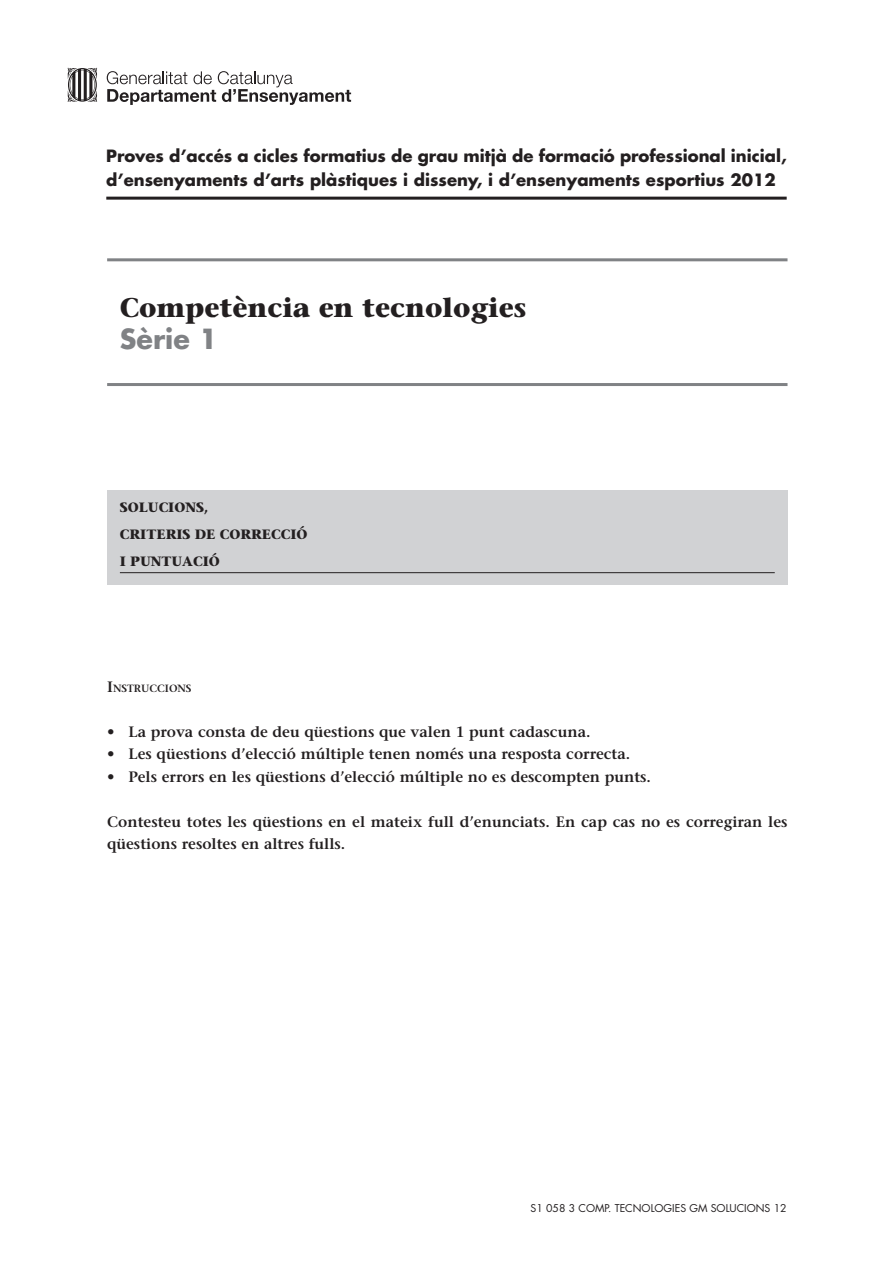
<style>
.page{position:relative;width:893px;height:1263px;background:#fff}
.page>*{position:absolute;margin:0;border:0;box-sizing:border-box;transform-origin:0 0}
.t1{font:700 27px "Stone Serif";color:#231f20}
.t2{font:700 27px "Futura";color:#808285}
.t3{font:700 16.5px/24px "Futura";color:#231f20}
.Instrucciones{font:600 15px/22.5px "Stone Serif";color:#231f20}
.t4{font:700 13.5px "Stone Serif";color:#231f20}
.t5{font:10.5px "Futura";color:#231f20}
.Instrucciones-2{font:600 10.5px "Stone Serif";color:#231f20}
.s1{font-size:15px}
</style>
<div class="page">
<hr style="left:106px;top:197px;width:681px;height:3px;background:#231f20">
<div style="left:107px;top:490px;width:680px;height:95px;background:#d1d2d4"></div>
<hr style="left:120px;top:572px;width:655px;height:1px;background:#231f20">
<svg style="left:107px;top:71px;width:244px;height:34px"></svg>
<svg style="left:68px;top:68px;width:29px;height:34px"></svg>
<hr style="left:107px;top:258px;width:680px;height:3px;background:#808285">
<hr style="left:107px;top:383px;width:680px;height:3px;background:#808285">
<p class="t3" style="left:106px;top:144px;width:682px">Proves d’accés a cicles formatius de grau mitjà de formació professional inicial, d’ensenyaments d’arts plàstiques i disseny, i d’ensenyaments esportius 2012</p>
<p class="t1" style="left:120px;top:290px;width:408px">Competència en tecnologies</p>
<p class="t2" style="left:120px;top:321px;width:99px">Sèrie 1</p>
<p class="t4" style="left:120px;top:499px;width:90px">SOLUCIONS,</p>
<p class="t4" style="left:120px;top:526px;width:189px">CRITERIS DE CORRECCIÓ</p>
<p class="t4" style="left:120px;top:553px;width:101px">I PUNTUACIÓ</p>
<p class="Instrucciones-2" style="left:107px;top:682px;width:86px"><span class="s1">I</span>NSTRUCCIONS</p>
<p class="Instrucciones" style="left:107px;top:720px;width:485px">• La prova consta de deu qüestions que valen 1 punt cadascuna.</p>
<p class="Instrucciones" style="left:107px;top:743px;width:525px">• Les qüestions d’elecció múltiple tenen només una resposta correcta.</p>
<p class="Instrucciones" style="left:107px;top:765px;width:545px">• Pels errors en les qüestions d’elecció múltiple no es descompten punts.</p>
<p class="Instrucciones" style="left:107px;top:810px;width:682px">Contesteu totes les qüestions en el mateix full d’enunciats. En cap cas no es corregiran les qüestions resoltes en altres fulls.</p>
<p class="t5" style="left:531px;top:1201px;width:258px">S1 058 3 COMP. TECNOLOGIES GM SOLUCIONS 12</p>
</div>
